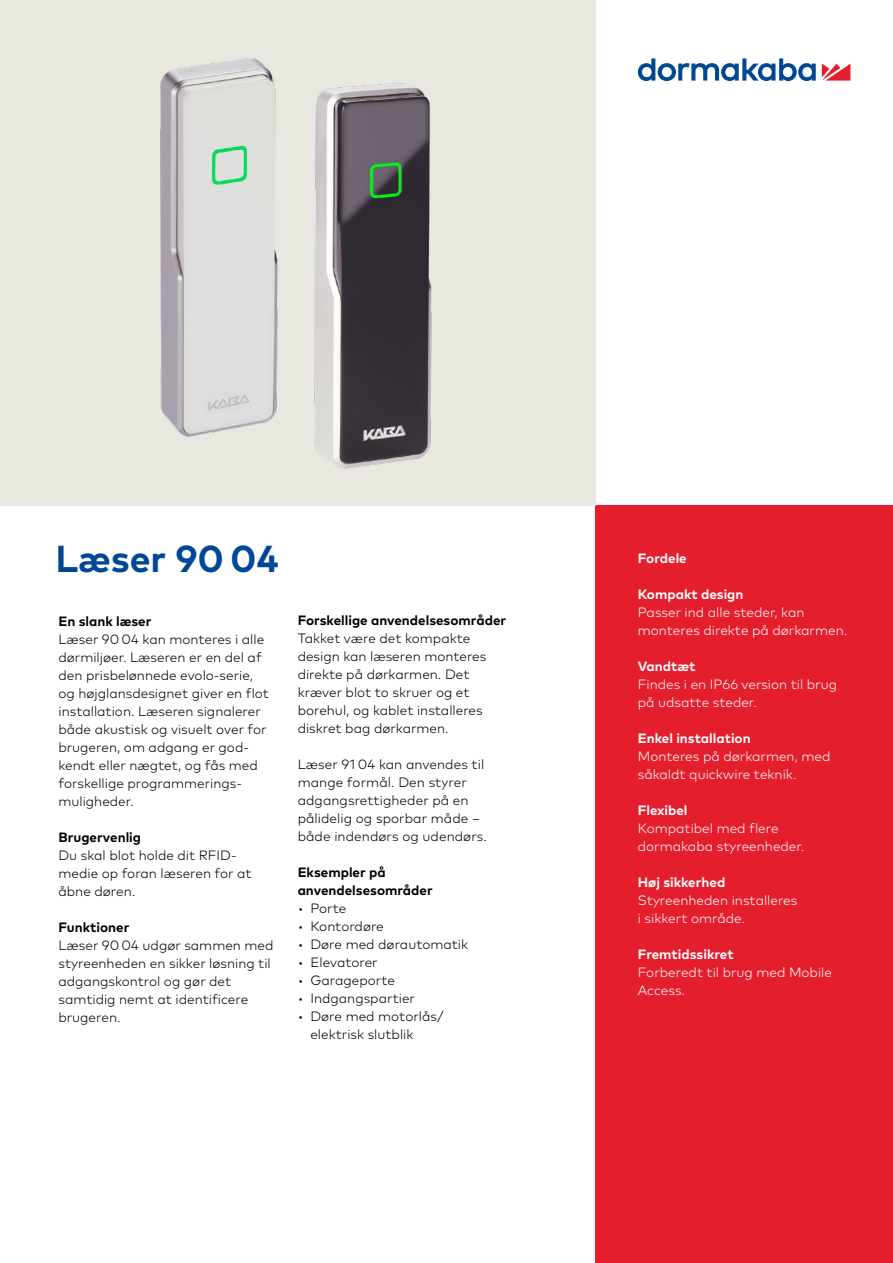
<style>
.page{position:relative;width:893px;height:1263px;background:#fff}
.page>*{position:absolute;margin:0;border:0;box-sizing:border-box;transform-origin:0 0}
.t1{font:700 37.5px "Mark Pro";color:#004893}
.t2{font:300 13.5px/18px "Mark Pro";color:#000}
.t3{font:300 13.5px/18px "Mark Pro";color:#fff}
.t4{font:700 13.5px/18px "Mark Pro";color:#000}
.t5{font:700 13.5px "Mark Pro";color:#fff}
</style>
<div class="page">
<svg style="left:822px;top:64px;width:28px;height:17px"></svg>
<svg style="left:638px;top:58px;width:178px;height:23px"></svg>
<div style="left:595px;top:505px;width:298px;height:758px;background:#e51e2d"></div>
<div style="left:0;top:0;width:595px;height:505px;background:#e9e8e0"></div>
<img style="left:48px;top:58px;width:499px;height:448px">
<h1 class="t1" style="left:55px;top:530px;width:225px">Læser 90 04</h1>
<p class="t5" style="left:638px;top:547px;width:50px">Fordele</p>
<p class="t5" style="left:638px;top:583px;width:107px">Kompakt design</p>
<p class="t3" style="left:638px;top:602px;width:211px">Passer ind alle steder, kan monteres direkte på dørkarmen.</p>
<p class="t5" style="left:638px;top:655px;width:59px">Vandtæt</p>
<p class="t3" style="left:638px;top:674px;width:201px">Findes i en IP66 version til brug på udsatte steder.</p>
<p class="t5" style="left:638px;top:727px;width:114px">Enkel installation</p>
<p class="t3" style="left:638px;top:746px;width:194px">Monteres på dørkarmen, med såkaldt quickwire teknik.</p>
<p class="t5" style="left:638px;top:799px;width:51px">Flexibel</p>
<p class="t3" style="left:638px;top:818px;width:168px">Kompatibel med flere dormakaba styreenheder.</p>
<p class="t5" style="left:638px;top:871px;width:89px">Høj sikkerhed</p>
<p class="t3" style="left:638px;top:890px;width:161px">Styreenheden installeres i sikkert område.</p>
<p class="t5" style="left:638px;top:943px;width:97px">Fremtidssikret</p>
<p class="t3" style="left:638px;top:962px;width:196px">Forberedt til brug med Mobile<br>Access.</p>
<p class="t4" style="left:298px;top:610px;width:210px">Forskellige anvendelsesområder</p>
<p class="t2" style="left:298px;top:629px;width:190px">Takket være det kompakte design kan læseren monteres direkte på dørkarmen. Det kræver blot to skruer og et borehul, og kablet installeres diskret bag dørkarmen.</p>
<p class="t2" style="left:298px;top:755px;width:191px">Læser 91 04 kan anvendes til mange formål. Den styrer adgangsrettigheder på en pålidelig og sporbar måde – både indendørs og udendørs.</p>
<p class="t4" style="left:298px;top:862px;width:137px">Eksempler på anvendelsesområder</p>
<p class="t2" style="left:298px;top:899px;width:50px">• Porte</p>
<p class="t2" style="left:298px;top:917px;width:88px">• Kontordøre</p>
<p class="t2" style="left:298px;top:935px;width:172px">• Døre med dørautomatik</p>
<p class="t2" style="left:298px;top:953px;width:82px">• Elevatorer</p>
<p class="t2" style="left:298px;top:971px;width:99px">• Garageporte</p>
<p class="t2" style="left:298px;top:989px;width:119px">• Indgangspartier</p>
<p class="t2" style="left:310px;top:1007px;width:135px;text-indent:-13px">• Døre med motorlås/ elektrisk slutblik</p>
<p class="t4" style="left:58px;top:611px;width:95px">En slank læser</p>
<p class="t2" style="left:58px;top:629px;width:212px">Læser 90 04 kan monteres i alle dørmiljøer. Læseren er en del af den prisbelønnede evolo-serie, og højglansdesignet giver en flot installation. Læseren signalerer både akustisk og visuelt over for brugeren, om adgang er god&shy;kendt eller nægtet, og fås med forskellige programmerings&shy;muligheder.</p>
<p class="t4" style="left:58px;top:827px;width:84px">Brugervenlig</p>
<p class="t2" style="left:58px;top:845px;width:195px">Du skal blot holde dit RFID&shy;medie op foran læseren for at åbne døren.</p>
<p class="t4" style="left:58px;top:916px;width:72px">Funktioner</p>
<p class="t2" style="left:58px;top:935px;width:217px">Læser 90 04 udgør sammen med styreenheden en sikker løsning til adgangskontrol og gør det samtidig nemt at identificere brugeren.</p>
</div>
